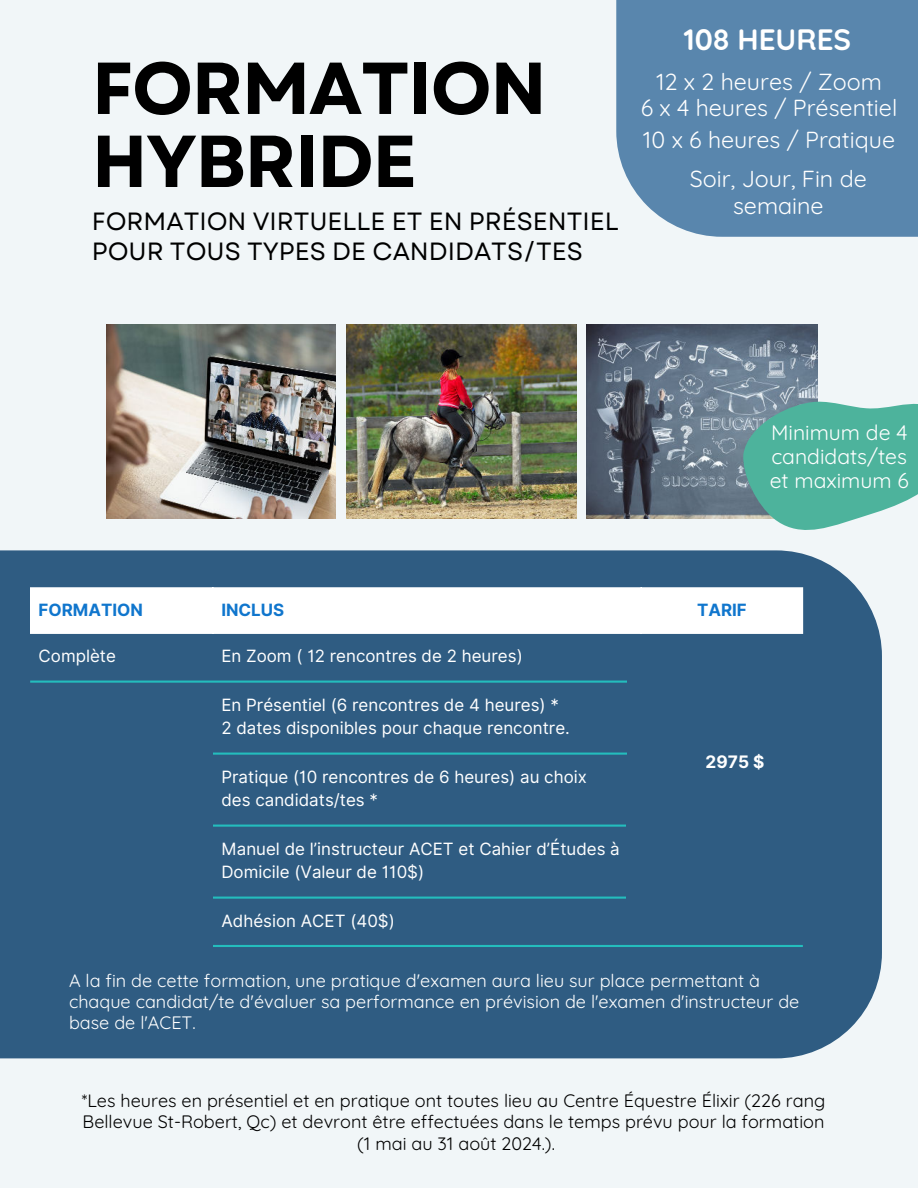
<style>
.page{position:relative;width:918px;height:1188px;background:#f1f6f8}
.page>*{position:absolute;margin:0;border:0;box-sizing:border-box;transform-origin:0 0}
.t1{font:700 73.35px/73.1px "Garet";letter-spacing:-.02em;color:#000}
.t2{font:700 29.55px "Quicksand";color:#fff}
.t3{font:24.9px/29.7px "Garet";color:#000}
.t4{font:23.25px/26.5px "Quicksand";color:#fff;text-align:center}
.t5{font:21.15px/24.2px "Quicksand";color:#fff;text-align:justify}
.t6{font:18px/21.3px "Quicksand";color:#000;text-align:center}
.t7{font:18px/21.3px "Quicksand";color:#fff}
.t8{font:700 17.25px "Inter";color:#fff}
.t9{font:16.95px/23.7px "Inter";color:#fff}
.t10{font:700 16.95px "Inter";color:#1076cd}
</style>
<div class="page">
<img style="left:106px;top:324px;width:230px;height:195px">
<img style="left:347px;top:324px;width:229px;height:195px">
<img style="left:587px;top:324px;width:230px;height:195px">
<div style="left:616px;top:0;width:302px;height:237px;background:#5986ad"></div>
<div style="left:0;top:550px;width:882px;height:508px;background:#2f5c82"></div>
<div style="left:30px;top:588px;width:773px;height:46px;background:#fff"></div>
<hr style="left:30px;top:681px;width:773px;height:2px;background:#24bdbd">
<hr style="left:30px;top:753px;width:773px;height:2px;background:#24bdbd">
<hr style="left:30px;top:825px;width:773px;height:2px;background:#24bdbd">
<hr style="left:30px;top:897px;width:773px;height:2px;background:#24bdbd">
<hr style="left:30px;top:945px;width:773px;height:2px;background:#24bdbd">
<div style="left:627px;top:811px;width:211px;height:132px;background:#2f5c82"></div>
<div style="left:627px;top:645px;width:197px;height:116px;background:#2f5c82"></div>
<div style="left:3px;top:690px;width:210px;height:280px;background:#2f5c82"></div>
<svg style="left:742px;top:401px;width:176px;height:129px;background:#63b7a6"></svg>
<h1 class="t1" style="left:92px;top:54px;width:456px">FORMATION<br>HYBRIDE</h1>
<h3 class="t3" style="left:92px;top:207px;width:529px">FORMATION VIRTUELLE ET EN PRÉSENTIEL<br>POUR TOUS TYPES DE CANDIDATS/TES</h3>
<h2 class="t2" style="left:683px;top:17px;width:169px">108 HEURES</h2>
<h3 class="t4" style="left:656px;top:66px;width:227px">12 x 2 heures / Zoom</h3>
<h3 class="t4" style="left:641px;top:90px;width:258px;line-height:31.2px;text-align:left">6 x 4 heures / Présentiel<br>10 x 6 heures / Pratique</h3>
<h3 class="t4" style="left:690px;top:164px;width:178px">Soir, Jour, Fin de semaine</h3>
<p class="t5" style="left:770px;top:418px;width:141px">Minimum de 4 candidats/tes et maximum 6</p>
<p class="t10" style="left:39px;top:597px;width:106px">FORMATION</p>
<p class="t10" style="left:221px;top:597px;width:64px">INCLUS</p>
<p class="t10" style="left:697px;top:597px;width:51px">TARIF</p>
<p class="t9" style="left:39px;top:644px;width:79px">Complète</p>
<p class="t9" style="left:221px;top:644px;width:303px">En Zoom ( 12 rencontres de 2 heures)</p>
<p class="t9" style="left:221px;top:693px;width:350px">En Présentiel (6 rencontres de 4 heures) *<br>2 dates disponibles pour chaque rencontre.</p>
<p class="t9" style="left:221px;top:765px;width:367px">Pratique (10 rencontres de 6 heures) au choix des candidats/tes *</p>
<p class="t9" style="left:221px;top:837px;width:400px">Manuel de l’instructeur ACET et Cahier d’Études à<br>Domicile (Valeur de 110$)</p>
<p class="t9" style="left:221px;top:909px;width:175px">Adhésion ACET (40$)</p>
<p class="t8" style="left:706px;top:749px;width:60px">2975 $</p>
<p class="t7" style="left:69px;top:968px;width:732px">A la fin de cette formation, une pratique d'examen aura lieu sur place permettant à chaque candidat/te d'évaluer sa performance en prévision de l'examen d'instructeur de base de l'ACET.</p>
<p class="t6" style="left:82px;top:1088px;width:745px">*Les heures en présentiel et en pratique ont toutes lieu au Centre Équestre Élixir (226 rang<br>Bellevue St-Robert, Qc) et devront être effectuées dans le temps prévu pour la formation (1 mai au 31 août 2024.).</p>
</div>
